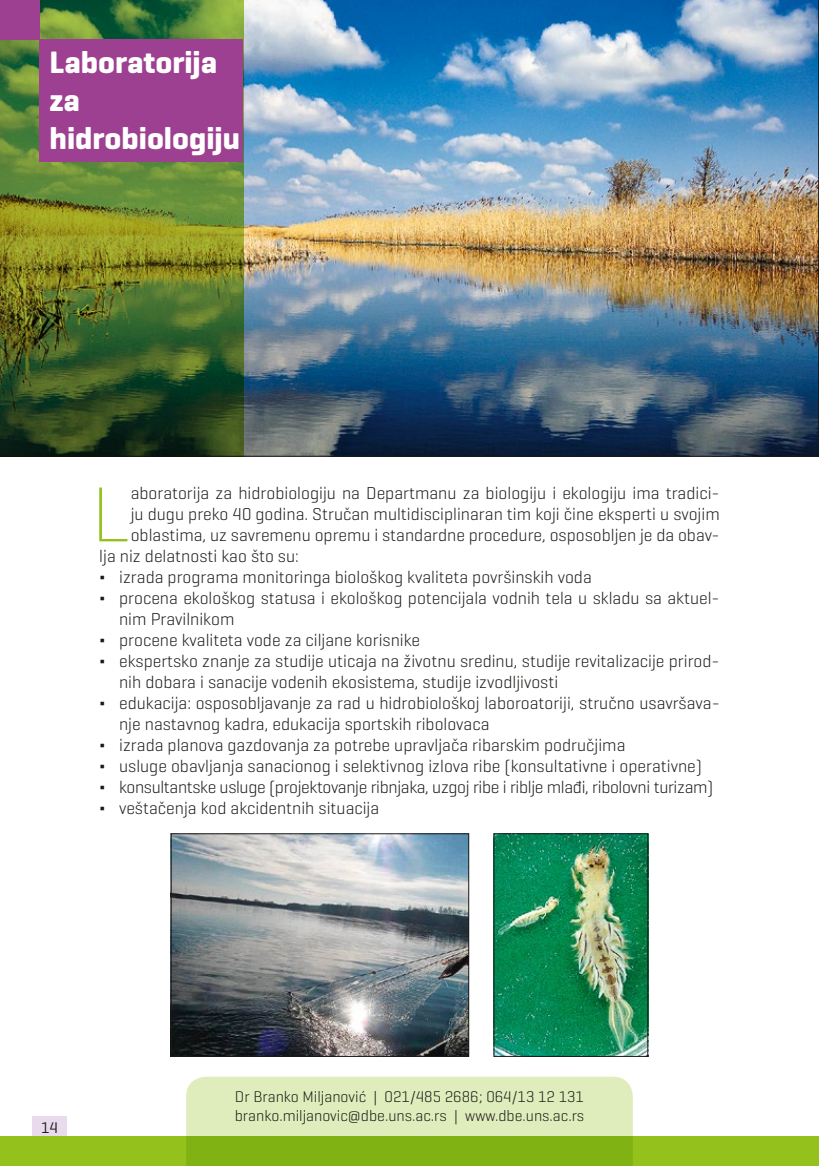
<style>
.page{position:relative;width:819px;height:1166px;background:#fff}
.page>*{position:absolute;margin:0;border:0;box-sizing:border-box;transform-origin:0 0}
.t1{font:200 79.27px "Geogrotesque";color:#94c11c}
.t2{font:700 31.5px/37.8px "Geogrotesque";color:#fff}
.t3{font:300 17.5px "Geogrotesque";color:#1a1a18}
.t4{font:300 17.5px "Geogrotesque";letter-spacing:-.02em;color:#1a1a18}
.t5{font:300 15.75px/18.9px "Geogrotesque";color:#1a1a18}
.t6{font:15.75px "Geogrotesque";color:#1a1a18}
</style>
<div class="page">
<div style="left:32px;top:1116px;width:35px;height:50px;background:#e9dbed"></div>
<div style="left:0;top:1136px;width:819px;height:30px;background:#94c11c"></div>
<svg style="left:186px;top:1076px;width:446px;height:90px;background:#c0d884"></svg>
<img style="left:243px;top:0;width:575px;height:456px">
<svg style="left:0;top:0;width:243px;height:456px;background:#536f2a"></svg>
<div style="left:40px;top:40px;width:203px;height:122px;background:#9e4091"></div>
<div style="left:0;top:0;width:40px;height:40px;background:#9e4091"></div>
<img style="left:173px;top:835px;width:294px;height:219px">
<div style="left:171px;top:833px;width:298px;height:223px;border:1px solid #1a1a18"></div>
<img style="left:495px;top:835px;width:151px;height:219px">
<div style="left:493px;top:833px;width:155px;height:223px;border:1px solid #1a1a18"></div>
<hr style="left:818px;top:0;width:1px;height:456px;background:#94c11c">
<h2 class="t2" style="left:50px;top:44px;width:192px">Laboratorija za hidrobiologiju</h2>
<h1 class="t1" style="left:91px;top:465px;width:41px">L</h1>
<p class="t3" style="left:131px;top:482px;width:590px">aboratorija za hidrobiologiju na Departmanu za biologiju i ekologiju ima tradici-</p>
<p class="t3" style="left:131px;top:503px;width:590px">ju dugu preko 40 godina. Stručan multidisciplinaran tim koji čine eksperti u svojim</p>
<p class="t3" style="left:131px;top:524px;width:590px">oblastima, uz savremenu opremu i standardne procedure, osposobljen je da obav-</p>
<p class="t3" style="left:99px;top:545px;width:201px">lja niz delatnosti kao što su:</p>
<p class="t3" style="left:99px;top:566px;width:494px">∆ izrada programa monitoringa biološkog kvaliteta površinskih voda</p>
<p class="t3" style="left:99px;top:587px;width:622px">∆ procena ekološkog statusa i ekološkog potencijala vodnih tela u skladu sa aktuel-</p>
<p class="t3" style="left:119px;top:608px;width:117px">nim Pravilnikom</p>
<p class="t3" style="left:99px;top:629px;width:322px">∆ procene kvaliteta vode za ciljane korisnike</p>
<p class="t3" style="left:99px;top:650px;width:622px">∆ ekspertsko znanje za studije uticaja na životnu sredinu, studije revitalizacije prirod-</p>
<p class="t3" style="left:119px;top:671px;width:440px">nih dobara i sanacije vodenih ekosistema, studije izvodljivosti</p>
<p class="t3" style="left:99px;top:692px;width:622px">∆ edukacija: osposobljavanje za rad u hidrobiološkoj laboroatoriji, stručno usavršava-</p>
<p class="t3" style="left:119px;top:713px;width:372px">nje nastavnog kadra, edukacija sportskih ribolovaca</p>
<p class="t3" style="left:99px;top:734px;width:527px">∆ izrada planova gazdovanja za potrebe upravljača ribarskim područjima</p>
<p class="t3" style="left:99px;top:755px;width:604px">∆ usluge obavljanja sanacionog i selektivnog izlova ribe (konsultativne i operativne)</p>
<p class="t4" style="left:99px;top:776px;width:615px">∆ konsultantske usluge (projektovanje ribnjaka, uzgoj ribe i riblje mlađi, ribolovni turizam)</p>
<p class="t3" style="left:99px;top:797px;width:281px">∆ veštačenja kod akcidentnih situacija</p>
<p class="t6" style="left:41px;top:1118px;width:19px">14</p>
<p class="t5" style="left:235px;top:1086px;width:351px">Dr Branko Miljanović | 021/485 2686; 064/13 12 131 branko.miljanovic@dbe.uns.ac.rs | www.dbe.uns.ac.rs</p>
</div>
